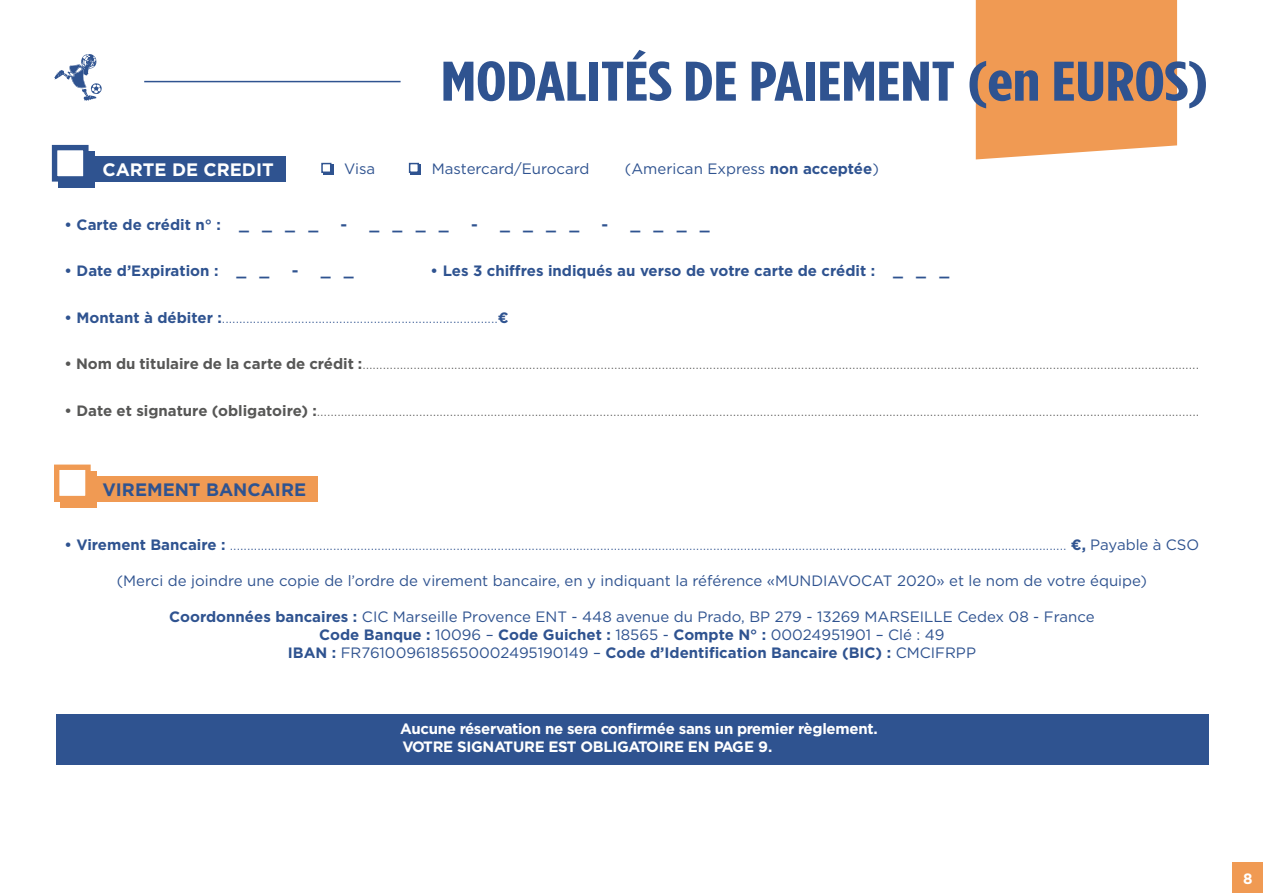
<style>
.page{position:relative;width:1263px;height:893px;background:#fff}
.page>*{position:absolute;margin:0;border:0;box-sizing:border-box;transform-origin:0 0}
.t1{font:700 55.65px "Gotham Condensed";color:#2f5390;scale:1.3 1}
.t2{font:700 18px "Gotham";color:#2f5390}
.t3{font:700 18px "Gotham";color:#fff}
.t4{font:15px/18px "Gotham";color:#2f5390;text-align:center}
.t5{font:300 15px "Gotham";color:#2f5390}
.t6{font:300 15px "Gotham";color:#575756}
.t7{font:700 15px "Gotham";color:#2f5390}
.t8{font:700 15px/18px "Gotham";letter-spacing:-.02em;color:#fff}
.t9{font:700 15px "Gotham";color:#2f5390;scale:1.1 1}
.s1{font-weight:700}
.s2{font-weight:400}
</style>
<div class="page">
<div style="left:976px;top:0;width:201px;height:159px;background:#f09a53"></div>
<svg style="left:54px;top:54px;width:48px;height:47px"></svg>
<hr style="left:144px;top:81px;width:257px;height:1px;background:#2f5390">
<div style="left:91px;top:156px;width:194px;height:25px;background:#2f5390"></div>
<div style="left:54px;top:476px;width:263px;height:26px;background:#f09a53"></div>
<div style="left:323px;top:165px;width:10px;height:10px;background:#2f5390"></div>
<div style="left:321px;top:163px;width:10px;height:10px;background:#fff;border:2px solid #2f5390"></div>
<div style="left:411px;top:165px;width:10px;height:10px;background:#2f5390"></div>
<div style="left:409px;top:163px;width:10px;height:10px;background:#fff;border:2px solid #2f5390"></div>
<div style="left:58px;top:151px;width:37px;height:37px;background:#2f5390"></div>
<div style="left:52px;top:145px;width:37px;height:37px;background:#fff;border:5px solid #2f5390"></div>
<div style="left:60px;top:471px;width:37px;height:36px;background:#f09a53"></div>
<div style="left:54px;top:465px;width:37px;height:36px;background:#fff;border:5px solid #f09a53"></div>
<div style="left:56px;top:714px;width:1153px;height:51px;background:#2f5390"></div>
<div style="left:1233px;top:863px;width:30px;height:30px;background:#f09a53"></div>
<p class="t3" style="left:102px;top:157px;width:173px">CARTE DE CREDIT</p>
<h1 class="t1" style="left:441px;top:50px;width:592px">MODALITÉS DE PAIEMENT (en EUROS)</h1>
<p class="t4" style="left:344px;top:160px;width:33px">Visa</p>
<p class="t4" style="left:432px;top:160px;width:159px">Mastercard/Eurocard</p>
<p class="t4" style="left:625px;top:160px;width:255px">(American Express <span class="s1">non acceptée</span>)</p>
<p class="t7" style="left:65px;top:214px;width:255px">• Carte de crédit n° : _ _ _ _</p>
<p class="t9" style="left:341px;top:214px;width:100px">- ____</p>
<p class="t9" style="left:471px;top:214px;width:100px">- ____</p>
<p class="t9" style="left:601px;top:214px;width:100px">- ____</p>
<p class="t7" style="left:65px;top:261px;width:206px">• Date d’Expiration : _ _</p>
<p class="t9" style="left:292px;top:261px;width:58px">- _ _</p>
<p class="t7" style="left:430px;top:261px;width:520px">• Les 3 chiffres indiqués au verso de votre carte de crédit : _ _ _</p>
<p class="t5" style="left:65px;top:308px;width:446px"><span class="s1">• Montant à débiter :</span>................................................................................<span class="s1">€</span></p>
<p class="t6" style="left:65px;top:354px;width:1136px"><span class="s1">• Nom du titulaire de la carte de crédit :</span>………………………………………………….………………………………………………………………………….………………………………………………………………………….……………...</p>
<p class="t6" style="left:65px;top:401px;width:1136px"><span class="s1">• Date et signature (obligatoire) :</span>………...…………………………………………..…………………………….............…….………………………………………………….…………………………………………….........……………………..</p>
<p class="t2" style="left:102px;top:477px;width:205px">VIREMENT BANCAIRE</p>
<p class="t5" style="left:65px;top:535px;width:1136px"><span class="s1">• Virement Bancaire :</span> ...............……..............…….........……....…….....……....…….....……....…….....……....…….....……....…….....……....……..........................…….........…….........……........... <span class="s1">€,</span> <span class="s2">Payable à CSO</span></p>
<p class="t4" style="left:117px;top:571px;width:1032px">(Merci de joindre une copie de l’ordre de virement bancaire, en y indiquant la référence «MUNDIAVOCAT 2020» et le nom de votre équipe)</p>
<p class="t4" style="left:169px;top:607px;width:927px"><span class="s1">Coordonnées bancaires :</span> CIC Marseille Provence ENT - 448 avenue du Prado, BP 279 - 13269 MARSEILLE Cedex 08 - France<br><span class="s1">Code Banque :</span> 10096 – <span class="s1">Code Guichet :</span> 18565 - <span class="s1">Compte N° :</span> 00024951901 – Clé : 49<br><span class="s1">IBAN :</span> FR7610096185650002495190149 – <span class="s1">Code d’Identification Bancaire (BIC) :</span> CMCIFRPP</p>
<p class="t8" style="left:400px;top:719px;width:479px">Aucune réservation ne sera confirmée sans un premier règlement.<br>VOTRE SIGNATURE EST OBLIGATOIRE EN PAGE 9.</p>
<p class="t8" style="left:1243px;top:869px;width:11px">8</p>
</div>
